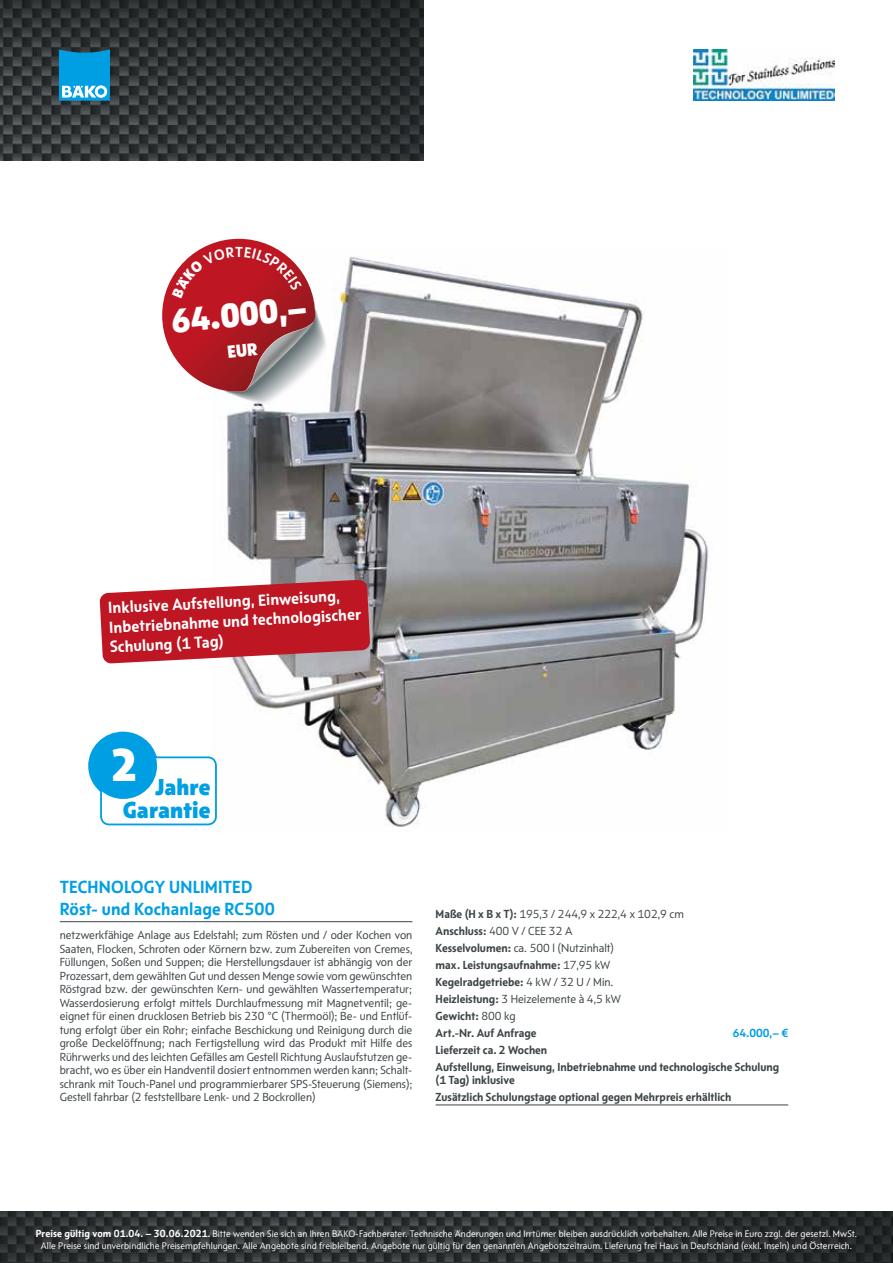
<style>
.page{position:relative;width:893px;height:1263px;background:#fff}
.page>*{position:absolute;margin:0;border:0;box-sizing:border-box;transform-origin:0 0}
.t1{font:800 47.1px "BAEK Otype";color:#fff}
.t2{font:800 34.5px "BAEK Otype";color:#fff}
.t3{font:800 23.55px/23.5px "BAEK Otype";letter-spacing:.01em;color:#009fe3;text-align:right}
.t4{font:700 18px/21.6px "BAEK Otype";letter-spacing:.01em;color:#009fe3}
.t5{font:700 16.5px/19.5px "BAEK Otype";color:#fff}
.t6{font:12px/13.5px "BAEK Otype";color:#3d4548;text-align:justify}
.t7{font:700 12px/17px "BAEK Otype";color:#3d4548}
.t8{font:700 12px "BAEK Otype";color:#009fe3}
.t9{font:9.75px/12px "BAEK Otype";letter-spacing:.01em;color:#fff;text-align:center}
.s1{font-weight:400}
.s2{font-weight:700;font-size:10.5px}
.s3{font-weight:700}
</style>
<div class="page">
<img style="left:693px;top:50px;width:141px;height:50px">
<img style="left:226px;top:256px;width:482px;height:571px">
<svg style="left:100px;top:580px;width:270px;height:84px;background:#c43943"></svg>
<img style="left:0;top:0;width:424px;height:161px">
<svg style="left:59px;top:49px;width:51px;height:52px;background:#23a5dc"></svg>
<img style="left:0;top:1211px;width:893px;height:52px">
<hr style="left:60px;top:921px;width:352px;height:1px;background:#3d4548">
<hr style="left:436px;top:1104px;width:352px;height:1px;background:#3d4548">
<svg style="left:88px;top:731px;width:129px;height:95px"></svg>
<svg style="left:162px;top:239px;width:167px;height:167px"></svg>
<h2 class="t2" style="left:169px;top:299px;width:137px;rotate:-6deg">64.000,–</h2>
<h3 class="t5" style="left:108px;top:598px;width:254px;rotate:-3deg">Inklusive Aufstellung, Einweisung,<br>Inbetriebnahme und technologischer<br>Schulung (1 Tag)</h3>
<h1 class="t1" style="left:111px;top:734px;width:28px">2</h1>
<h3 class="t3" style="left:123px;top:774px;width:89px">Jahre<br>Garantie</h3>
<h3 class="t4" style="left:60px;top:876px;width:217px">TECHNOLOGY UNLIMITED<br>Röst- und Kochanlage RC500</h3>
<p class="t6" style="left:60px;top:928px;width:354px">netzwerkfähige Anlage aus Edelstahl; zum Rösten und / oder Kochen von Saaten, Flocken, Schroten oder Körnern bzw. zum Zubereiten von Cremes, Füllungen, Soßen und Suppen; die Herstellungsdauer ist abhängig von der Prozessart, dem gewählten Gut und dessen Menge sowie vom gewünschten Röstgrad bzw. der gewünschten Kern- und gewählten Wassertemperatur; Wasserdosierung erfolgt mittels Durchlaufmessung mit Magnetventil; ge&shy;eignet für einen drucklosen Betrieb bis 230 °C (Thermoöl); Be- und Entlüf&shy;tung erfolgt über ein Rohr; einfache Beschickung und Reinigung durch die große Deckelöffnung; nach Fertigstellung wird das Produkt mit Hilfe des Rührwerks und des leichten Gefälles am Gestell Richtung Auslaufstutzen ge&shy;bracht, wo es über ein Handventil dosiert entnommen werden kann; Schalt&shy;schrank mit Touch-Panel und programmierbarer SPS-Steuerung (Siemens); Gestell fahrbar (2 feststellbare Lenk- und 2 Bockrollen)</p>
<p class="t7" style="left:436px;top:905px;width:250px">Maße (H x B x T): <span class="s1">195,3 / 244,9 x 222,4 x 102,9 cm<br></span>Anschluss: <span class="s1">400 V / CEE 32 A<br></span>Kesselvolumen: <span class="s1">ca. 500 l (Nutzinhalt)<br></span>max. Leistungsaufnahme: <span class="s1">17,95 kW<br></span>Kegelradgetriebe: <span class="s1">4 kW / 32 U / Min.<br></span>Heizleistung: <span class="s1">3 Heizelemente à 4,5 kW<br></span>Gewicht: <span class="s1">800 kg<br></span>Art.-Nr. Auf Anfrage</p>
<p class="t8" style="left:733px;top:1025px;width:57px">64.000,– €</p>
<p class="t7" style="left:436px;top:1041px;width:345px">Lieferzeit ca. 2 Wochen<br>Aufstellung, Einweisung, Inbetriebnahme und technologische Schulung</p>
<p class="t7" style="left:436px;top:1071px;width:297px;line-height:16.5px">(1 Tag) inklusive<br>Zusätzlich Schulungstage optional gegen Mehrpreis erhältlich</p>
<p class="t9" style="left:36px;top:1227px;width:823px"><span class="s2">Preise gültig vom 01.04. – 30.06.2021</span><span class="s3">.</span> Bitte wenden Sie sich an Ihren BÄKO-Fachberater. Technische Änderungen und Irrtümer bleiben ausdrücklich vorbehalten. Alle Preise in Euro zzgl. der gesetzl. MwSt.<br>Alle Preise sind unverbindliche Preisempfehlungen. Alle Angebote sind freibleibend. Angebote nur gültig für den genannten Angebotszeitraum. Lieferung frei Haus in Deutschland (exkl. Inseln) und Österreich.</p>
</div>
